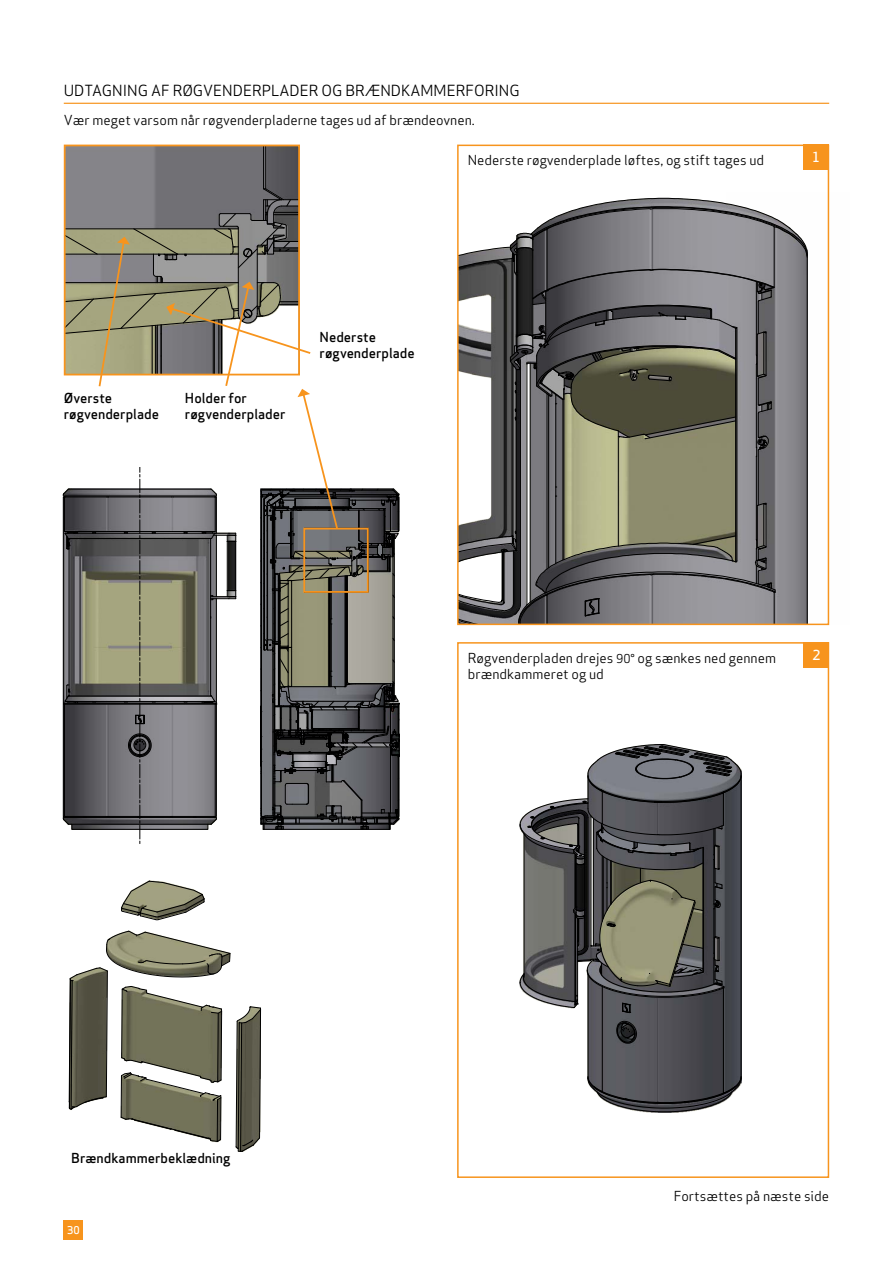
<style>
.page{position:relative;width:893px;height:1263px;background:#fff}
.page>*{position:absolute;margin:0;border:0;box-sizing:border-box;transform-origin:0 0}
.t1{font:17.7px "Arial";color:#000}
.t2{font:15px "Apex Sans";color:#000}
.t3{font:13.5px/16.2px "Apex Sans";color:#000}
.t4{font:500 13.5px/16.2px "Apex Sans";color:#000}
.t5{font:500 13.5px "Apex Sans";color:#fff}
.t6{font:500 10.5px "Apex Sans";color:#fff}
.s1{font-size:12px}
</style>
<div class="page">
<div style="left:64px;top:1220px;width:19px;height:20px;background:#f7941d"></div>
<svg style="left:460px;top:193px;width:370px;height:432px;background:#868682"></svg>
<div style="left:804px;top:642px;width:25px;height:26px;background:#f7941d"></div>
<div style="left:457px;top:642px;width:372px;height:536px;border:2px solid #f7941d"></div>
<div style="left:457px;top:145px;width:372px;height:480px;border:2px solid #f7941d"></div>
<div style="left:803px;top:145px;width:26px;height:25px;background:#f7941d"></div>
<svg style="left:519px;top:744px;width:223px;height:369px"></svg>
<svg style="left:62px;top:468px;width:409px;height:376px"></svg>
<svg style="left:63px;top:145px;width:337px;height:698px"></svg>
<svg style="left:68px;top:880px;width:194px;height:272px"></svg>
<hr style="left:64px;top:103px;width:765px;height:1px;background:#f7941d">
<p class="t2" style="left:64px;top:79px;width:458px">UDTAGNING AF RØGVENDERPLADER OG BRÆNDKAMMERFORING</p>
<p class="t3" style="left:64px;top:111px;width:413px">Vær meget varsom når røgvenderpladerne tages ud af brændeovnen.</p>
<p class="t3" style="left:468px;top:151px;width:298px">Nederste røgvenderplade løftes, og stift tages ud</p>
<p class="t5" style="left:812px;top:146px;width:10px">1</p>
<p class="t4" style="left:64px;top:388px;width:97px">Øverste røgvenderplade</p>
<p class="t4" style="left:185px;top:388px;width:102px">Holder for røgvenderplader</p>
<h1 class="t1" style="left:87px;top:413px;width:13px">E</h1>
<p class="t4" style="left:320px;top:327px;width:97px">Nederste røgvenderplade</p>
<p class="t3" style="left:468px;top:648px;width:310px">Røgvenderpladen drejes <span class="s1">90°</span> og sænkes ned gennem brændkammeret og ud</p>
<p class="t5" style="left:812px;top:643px;width:10px">2</p>
<p class="t4" style="left:71px;top:1148px;width:161px">Brændkammerbeklædning</p>
<p class="t6" style="left:67px;top:1221px;width:14px">30</p>
<p class="t3" style="left:674px;top:1186px;width:157px">Fortsættes på næste side</p>
</div>
